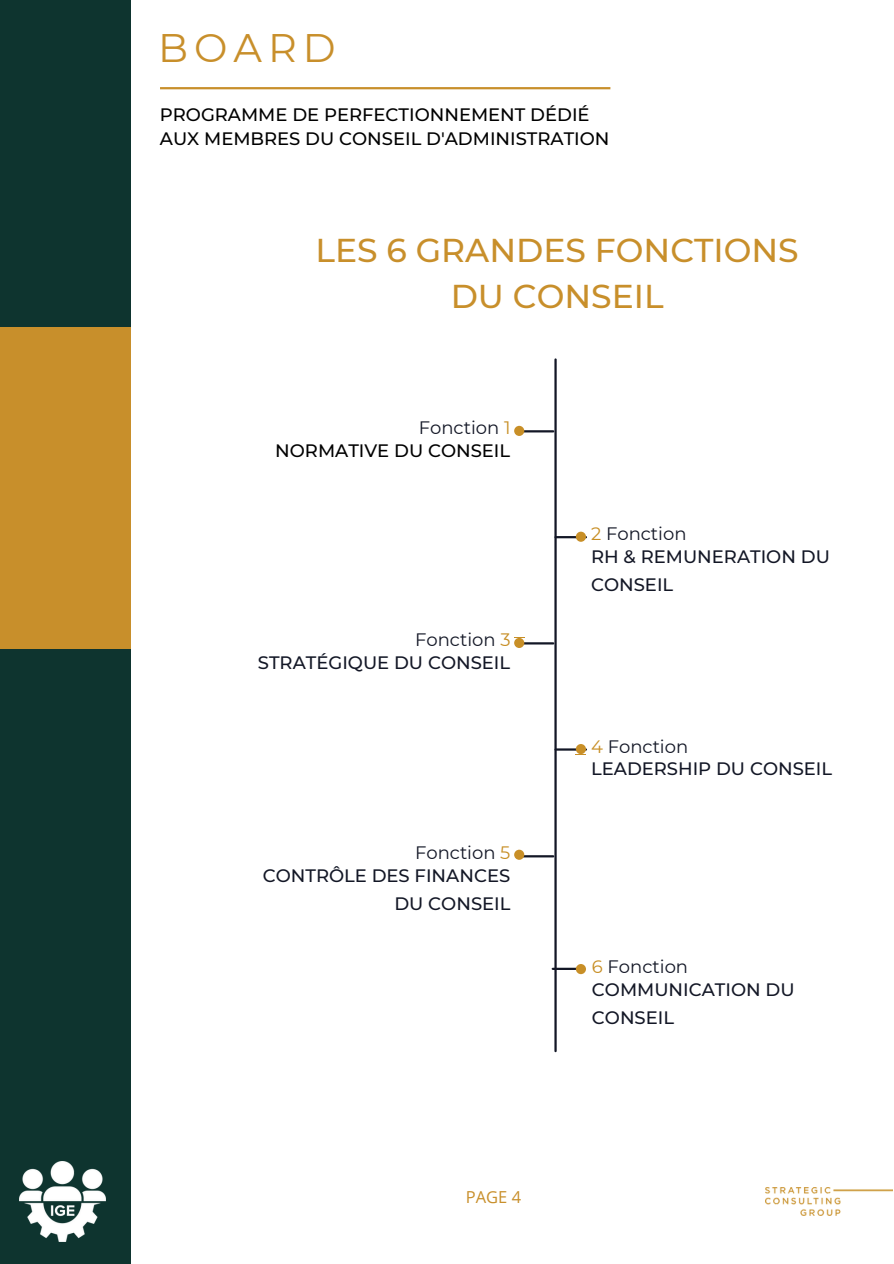
<style>
.page{position:relative;width:894px;height:1264px;background:#fff}
.page>*{position:absolute;margin:0;border:0;box-sizing:border-box;transform-origin:0 0}
.t1{font:39.75px "Montserrat";letter-spacing:.15em;color:#c88f2b}
.t2{font:500 33px/46.2px "Montserrat";color:#c88f2b;text-align:center}
.t3{font:500 18px/22.5px "Montserrat";color:#131726}
.t4{font:500 18px/23.7px "Montserrat";color:#000}
.t5{font:18px "Montserrat";color:#131726}
.t6{font:16.5px "Open Sans";color:#c88f2b}
.s1{color:#c78e24}
.s2{font-weight:400;color:#c78e24}
.s3{font-weight:400}
</style>
<div class="page">
<div style="left:0;top:0;width:130px;height:1263px;background:#0e342f"></div>
<div style="left:0;top:327px;width:130px;height:321px;background:#c88f2b"></div>
<hr style="left:554px;top:359px;width:2px;height:692px;background:#131726">
<hr style="left:555px;top:536px;width:30px;height:2px;background:#131726">
<hr style="left:555px;top:748px;width:30px;height:2px;background:#131726">
<hr style="left:522px;top:430px;width:31px;height:2px;background:#131726">
<hr style="left:522px;top:642px;width:31px;height:2px;background:#131726">
<hr style="left:522px;top:855px;width:31px;height:2px;background:#131726">
<hr style="left:552px;top:967px;width:31px;height:3px;background:#131726">
<img style="left:765px;top:1187px;width:127px;height:28px">
<div style="left:514px;top:426px;width:10px;height:10px;background:#c88f27"></div>
<div style="left:514px;top:638px;width:10px;height:10px;background:#c88f27"></div>
<div style="left:514px;top:849px;width:10px;height:10px;background:#c88f27"></div>
<svg style="left:575px;top:531px;width:11px;height:11px"></svg>
<div style="left:575px;top:744px;width:11px;height:10px;background:#c88f27"></div>
<div style="left:575px;top:964px;width:11px;height:10px;background:#c88f27"></div>
<img style="left:20px;top:1161px;width:85px;height:80px">
<hr style="left:160px;top:87px;width:450px;height:2px;background:#c88f2b">
<p class="t1" style="left:158px;top:23px;width:179px">BOARD</p>
<p class="t4" style="left:160px;top:103px;width:451px">PROGRAMME DE PERFECTIONNEMENT DÉDIÉ<br>AUX MEMBRES DU CONSEIL D'ADMINISTRATION</p>
<p class="t2" style="left:315px;top:227px;width:484px">LES 6 GRANDES FONCTIONS<br>DU CONSEIL</p>
<p class="t5" style="left:418px;top:417px;width:93px">Fonction <span class="s1">1</span></p>
<p class="t4" style="left:275px;top:438px;width:236px">NORMATIVE DU CONSEIL</p>
<p class="t5" style="left:415px;top:629px;width:97px">Fonction <span class="s1">3</span></p>
<h2 class="t3" style="left:258px;top:651px;width:254px">STRATÉGIQUE DU CONSEIL</h2>
<p class="t5" style="left:415px;top:842px;width:97px">Fonction <span class="s1">5</span></p>
<h3 class="t3" style="left:263px;top:864px;width:249px">CONTRÔLE DES FINANCES</h3>
<p class="t3" style="left:394px;top:892px;width:117px">DU CONSEIL</p>
<p class="t6" style="left:465px;top:1184px;width:57px">PAGE 4</p>
<p class="t5" style="left:591px;top:523px;width:97px"><span class="s1">2</span> Fonction</p>
<p class="t3" style="left:591px;top:545px;width:240px">RH &amp; REMUNERATION DU</p>
<p class="t3" style="left:591px;top:573px;width:84px">CONSEIL</p>
<p class="t5" style="left:591px;top:735px;width:99px"><span class="s1">4</span> Fonction</p>
<p class="t3" style="left:591px;top:757px;width:242px">LEADERSHIP DU CONSEIL</p>
<p class="t3" style="left:591px;top:955px;width:204px"><span class="s2">6</span> <span class="s3">Fonction<br></span>COMMUNICATION DU</p>
<p class="t3" style="left:591px;top:1006px;width:84px">CONSEIL</p>
</div>
